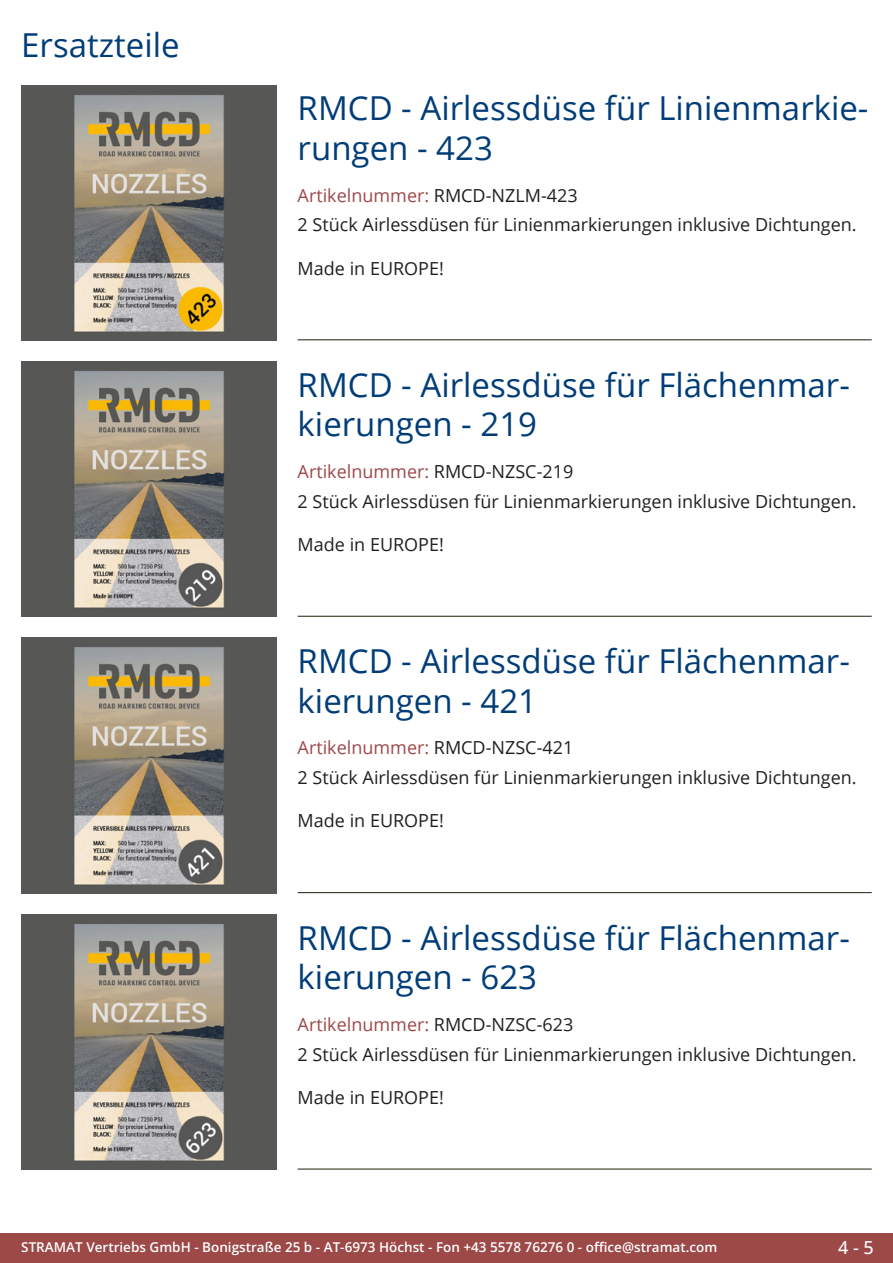
<style>
.page{position:relative;width:893px;height:1263px;background:#fff}
.page>*{position:absolute;margin:0;border:0;box-sizing:border-box;transform-origin:0 0}
.Produkttitel{font:33px/39.6px "Open Sans";color:#003d78}
.RastTitel{font:33px "Open Sans";color:#003d78}
.Beschreibung_Text{font:18px "Open Sans";color:#231f20}
.TechDaten_Überschrif{font:18px "Open Sans";color:#9c4948}
.t1{font:500 18px "Open Sans";color:#fff}
.t2{font:600 13.5px "Open Sans";color:#fff}
.s1{color:#231f20}
</style>
<div class="page">
<div style="left:0;top:1233px;width:893px;height:30px;background:#9c4948"></div>
<hr style="left:298px;top:340px;width:574px;height:1px;background:#201d08">
<hr style="left:298px;top:616px;width:574px;height:1px;background:#201d08">
<hr style="left:298px;top:892px;width:574px;height:1px;background:#201d08">
<hr style="left:298px;top:1169px;width:574px;height:1px;background:#201d08">
<img style="left:21px;top:85px;width:255px;height:255px">
<img style="left:21px;top:361px;width:255px;height:256px">
<img style="left:21px;top:638px;width:255px;height:255px">
<img style="left:21px;top:914px;width:255px;height:255px">
<p class="RastTitel" style="left:21px;top:22px;width:160px">Ersatzteile</p>
<p class="Produkttitel" style="left:298px;top:88px;width:570px">RMCD - Airlessdüse für Linienmarkie&shy;rungen - 423</p>
<p class="TechDaten_Überschrif" style="left:298px;top:183px;width:282px">Artikelnummer: <span class="s1">RMCD-NZLM-423</span></p>
<p class="Beschreibung_Text" style="left:298px;top:212px;width:560px">2 Stück Airlessdüsen für Linienmarkierungen inklusive Dichtungen.</p>
<p class="Beschreibung_Text" style="left:298px;top:256px;width:148px">Made in EUROPE!</p>
<p class="Produkttitel" style="left:298px;top:364px;width:551px">RMCD - Airlessdüse für Flächenmar&shy;kierungen - 219</p>
<p class="TechDaten_Überschrif" style="left:298px;top:459px;width:277px">Artikelnummer: <span class="s1">RMCD-NZSC-219</span></p>
<p class="Beschreibung_Text" style="left:298px;top:489px;width:560px">2 Stück Airlessdüsen für Linienmarkierungen inklusive Dichtungen.</p>
<p class="Beschreibung_Text" style="left:298px;top:532px;width:148px">Made in EUROPE!</p>
<p class="Produkttitel" style="left:298px;top:640px;width:551px">RMCD - Airlessdüse für Flächenmar&shy;kierungen - 421</p>
<p class="TechDaten_Überschrif" style="left:298px;top:735px;width:277px">Artikelnummer: <span class="s1">RMCD-NZSC-421</span></p>
<p class="Beschreibung_Text" style="left:298px;top:765px;width:560px">2 Stück Airlessdüsen für Linienmarkierungen inklusive Dichtungen.</p>
<p class="Beschreibung_Text" style="left:298px;top:808px;width:148px">Made in EUROPE!</p>
<p class="Produkttitel" style="left:298px;top:917px;width:551px">RMCD - Airlessdüse für Flächenmar&shy;kierungen - 623</p>
<p class="TechDaten_Überschrif" style="left:298px;top:1012px;width:277px">Artikelnummer: <span class="s1">RMCD-NZSC-623</span></p>
<p class="Beschreibung_Text" style="left:298px;top:1042px;width:560px">2 Stück Airlessdüsen für Linienmarkierungen inklusive Dichtungen.</p>
<p class="Beschreibung_Text" style="left:298px;top:1085px;width:148px">Made in EUROPE!</p>
<p class="t2" style="left:21px;top:1238px;width:698px">STRAMAT Vertriebs GmbH - Bonigstraße 25 b - AT-6973 Höchst - Fon +43 5578 76276 0 - office@stramat.com</p>
<p class="t1" style="left:838px;top:1234px;width:37px">4 - 5</p>
</div>
